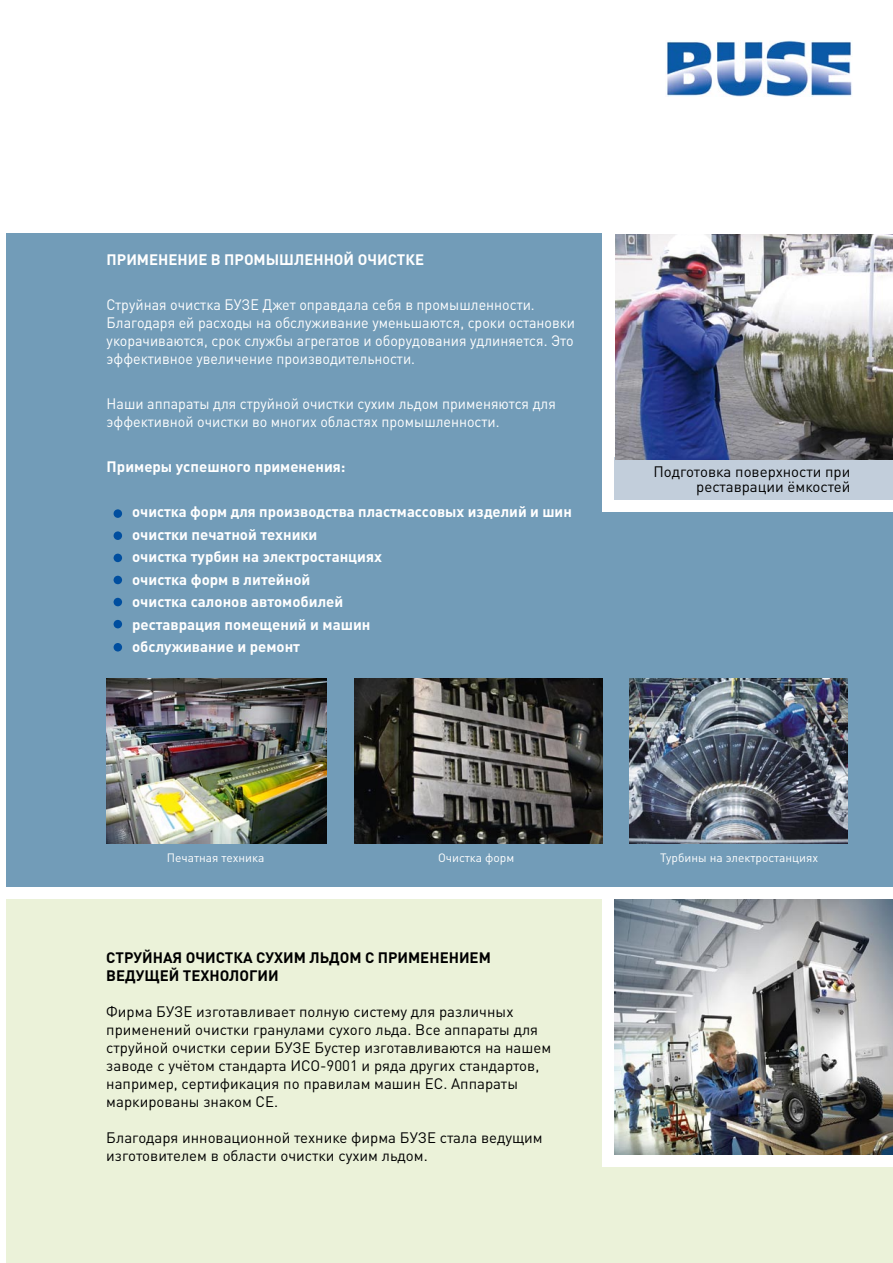
<style>
.page{position:relative;width:893px;height:1263px;background:#fff}
.page>*{position:absolute;margin:0;border:0;box-sizing:border-box;transform-origin:0 0}
.t1{font:15px/18px "DIN Pro";color:#000}
.t2{font:15px/18px "DIN Pro";color:#fff;scale:.95 1}
.t3{font:700 15px/22.5px "DIN Pro";color:#fff}
.t4{font:700 15px/18px "DIN Pro";color:#000}
.t5{font:12px "DIN Pro";color:#fff}
</style>
<div class="page">
<img style="left:666px;top:40px;width:186px;height:56px">
<div style="left:6px;top:234px;width:596px;height:305px;background:#729cb8"></div>
<div style="left:6px;top:512px;width:887px;height:375px;background:#729cb8"></div>
<div style="left:6px;top:899px;width:596px;height:294px;background:#ebf2d9"></div>
<div style="left:6px;top:1167px;width:887px;height:96px;background:#ebf2d9"></div>
<div style="left:615px;top:458px;width:278px;height:42px;background:#c2cedb"></div>
<img style="left:106px;top:678px;width:221px;height:165px">
<img style="left:354px;top:678px;width:248px;height:165px">
<img style="left:630px;top:678px;width:218px;height:165px">
<img style="left:615px;top:899px;width:278px;height:255px">
<img style="left:615px;top:234px;width:278px;height:225px">
<div style="left:114px;top:554px;width:8px;height:8px;background:#004e9f;border-radius:50%"></div>
<div style="left:114px;top:576px;width:8px;height:8px;background:#004e9f;border-radius:50%"></div>
<div style="left:114px;top:598px;width:8px;height:8px;background:#004e9f;border-radius:50%"></div>
<div style="left:114px;top:509px;width:8px;height:9px;background:#004e9f;border-radius:50%"></div>
<div style="left:114px;top:531px;width:8px;height:9px;background:#004e9f;border-radius:50%"></div>
<div style="left:114px;top:620px;width:8px;height:8px;background:#004e9f;border-radius:50%"></div>
<div style="left:114px;top:643px;width:8px;height:8px;background:#004e9f;border-radius:50%"></div>
<p class="t3" style="left:107px;top:248px;width:319px">ПРИМЕНЕНИЕ В ПРОМЫШЛЕННОЙ ОЧИСТКЕ</p>
<p class="t2" style="left:107px;top:295px;width:495px">Струйная очистка БУЗЕ Джет оправдала себя в промышленности.<br>Благодаря ей расходы на обслуживание уменьшаются, сроки остановки укорачиваются, срок службы агрегатов и оборудования удлиняется. Это эффективное увеличение производительности.</p>
<p class="t2" style="left:107px;top:394px;width:474px">Наши аппараты для струйной очистки сухим льдом применяются для эффективной очистки во многих областях промышленности.</p>
<p class="t3" style="left:107px;top:455px;width:240px">Примеры успешного применения:</p>
<p class="t3" style="left:132px;top:500px;width:441px">очистка форм для производства пластмассовых изделий и шин очистки печатной техники<br>очистка турбин на электростанциях<br>очистка форм в литейной<br>очистка салонов автомобилей<br>реставрация помещений и машин<br>обслуживание и ремонт</p>
<p class="t1" style="left:653px;top:464px;width:198px;line-height:15px;text-align:right">Подготовка поверхности при реставрации ёмкостей</p>
<p class="t5" style="left:167px;top:850px;width:99px">Печатная техника</p>
<p class="t5" style="left:438px;top:850px;width:78px">Очистка форм</p>
<p class="t5" style="left:660px;top:850px;width:159px">Турбины на электростанциях</p>
<p class="t4" style="left:106px;top:948px;width:386px">СТРУЙНАЯ ОЧИСТКА СУХИМ ЛЬДОМ С ПРИМЕНЕНИЕМ<br>ВЕДУЩЕЙ ТЕХНОЛОГИИ</p>
<p class="t1" style="left:106px;top:1002px;width:446px">Фирма БУЗЕ изготавливает полную систему для различных применений очистки гранулами сухого льда. Все аппараты для струйной очистки серии БУЗЕ Бустер изготавливаются на нашем заводе с учётом стандарта ИСО-9001 и ряда других стандартов, например, сертификация по правилам машин ЕС. Аппараты маркированы знаком СЕ.</p>
<p class="t1" style="left:106px;top:1128px;width:438px">Благодаря инновационной технике фирма БУЗЕ стала ведущим изготовителем в области очистки сухим льдом.</p>
</div>
